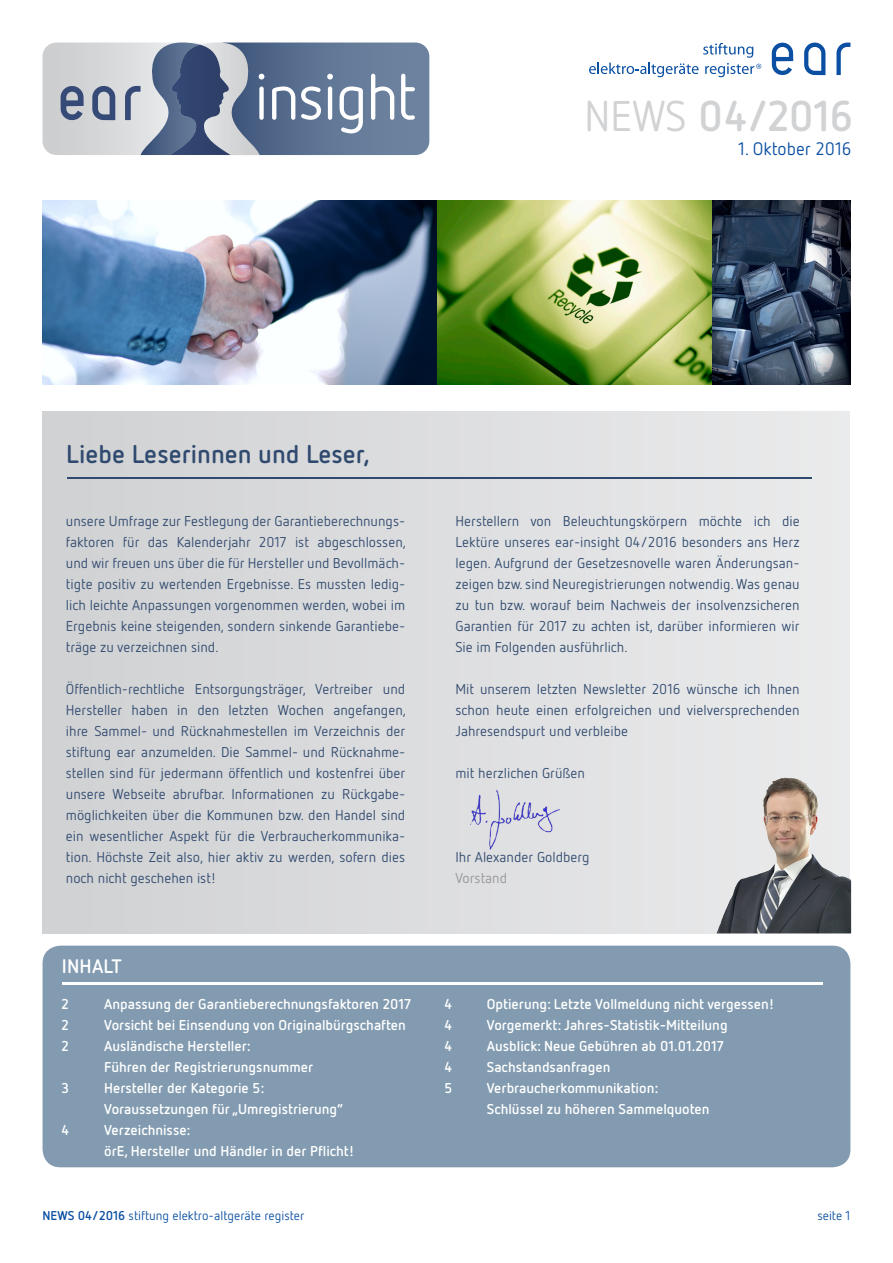
<style>
.page{position:relative;width:893px;height:1263px;background:#fff}
.page>*{position:absolute;margin:0;border:0;box-sizing:border-box;transform-origin:0 0}
.t1{font:700 42.9px "Netto OT";letter-spacing:-.02em;color:#d1d2d4}
.Headline{font:700 25.5px "Netto OT";color:#304a6f}
.Fließtext{font:700 19.5px "Netto OT";letter-spacing:.01em;color:#fff}
.t2{font:18px "Netto OT";color:#0a4fa2}
.Vorwort{font:14.25px/21px "Netto OT";color:#304a6f;text-align:justify}
.Fließtext-2{font:700 14.25px/21px "Netto OT";color:#fff}
.t3{font:12.75px "Netto OT";color:#0a4fa2}
.s1{font-weight:400}
.s2{color:#939598}
.s3{font-weight:700}
</style>
<div class="page">
<svg style="left:43px;top:43px;width:386px;height:112px;background:#8996ac"></svg>
<svg style="left:772px;top:43px;width:21px;height:32px"></svg>
<svg style="left:804px;top:43px;width:21px;height:32px"></svg>
<svg style="left:836px;top:43px;width:14px;height:32px"></svg>
<svg style="left:589px;top:43px;width:172px;height:34px"></svg>
<img style="left:43px;top:200px;width:807px;height:184px">
<div style="left:43px;top:411px;width:807px;height:522px;background:#dcdddf"></div>
<div style="left:43px;top:946px;width:807px;height:221px;background:#829bb0;border-radius:18px"></div>
<hr style="left:62px;top:982px;width:760px;height:2px;background:#fff">
<img style="left:717px;top:776px;width:134px;height:157px">
<img style="left:470px;top:789px;width:90px;height:61px">
<hr style="left:67px;top:477px;width:744px;height:2px;background:#304a6f">
<h1 class="t1" style="left:584px;top:89px;width:271px"><span class="s1">NEWS</span> 04/2016</h1>
<p class="t2" style="left:738px;top:137px;width:115px">1. Oktober 2016</p>
<p class="Headline" style="left:66px;top:438px;width:305px">Liebe Leserinnen und Leser,</p>
<p class="Vorwort" style="left:66px;top:510px;width:342px">unsere Umfrage zur Festlegung der Garantieberechnungs&shy;faktoren für das Kalenderjahr 2017 ist abgeschlossen, und wir freuen uns über die für Hersteller und Bevollmäch&shy;tigte positiv zu wertenden Ergebnisse. Es mussten ledig&shy;lich leichte Anpassungen vorgenommen werden, wobei im Ergebnis keine steigenden, sondern sinkende Garantiebe&shy;träge zu verzeichnen sind.</p>
<p class="Vorwort" style="left:66px;top:678px;width:342px">Öffentlich-rechtliche Entsorgungsträger, Vertreiber und Hersteller haben in den letzten Wochen angefangen, ihre Sammel- und Rücknahmestellen im Verzeichnis der stiftung ear anzumelden. Die Sammel- und Rücknahme&shy;stellen sind für jedermann öffentlich und kostenfrei über unsere Webseite abrufbar. Informationen zu Rückgabe&shy;möglichkeiten über die Kommunen bzw. den Handel sind ein wesentlicher Aspekt für die Verbraucherkommunika&shy;tion. Höchste Zeit also, hier aktiv zu werden, sofern dies noch nicht geschehen ist!</p>
<p class="Fließtext" style="left:62px;top:954px;width:62px">INHALT</p>
<p class="Fließtext-2" style="left:62px;top:993px;width:9px">2</p>
<p class="Fließtext-2" style="left:104px;top:993px;width:309px">Anpassung der Garantieberechnungsfaktoren 2017</p>
<p class="Fließtext-2" style="left:62px;top:1014px;width:9px">2</p>
<p class="Fließtext-2" style="left:104px;top:1014px;width:303px">Vorsicht bei Einsendung von Originalbürgschaften</p>
<p class="Fließtext-2" style="left:62px;top:1035px;width:9px">2</p>
<p class="Fließtext-2" style="left:104px;top:1035px;width:210px">Ausländische Hersteller:<br>Führen der Registrierungsnummer</p>
<p class="Fließtext-2" style="left:62px;top:1077px;width:9px">3</p>
<p class="Fließtext-2" style="left:104px;top:1077px;width:240px">Hersteller der Kategorie 5:<br>Voraussetzungen für „Umregistrierung“</p>
<p class="Fließtext-2" style="left:62px;top:1119px;width:9px">4</p>
<p class="Fließtext-2" style="left:104px;top:1119px;width:252px">Verzeichnisse:<br>örE, Hersteller und Händler in der Pflicht!</p>
<p class="Vorwort" style="left:455px;top:510px;width:346px">Herstellern von Beleuchtungskörpern möchte ich die Lektüre unseres ear-insight 04/2016 besonders ans Herz legen. Aufgrund der Gesetzesnovelle waren Änderungsan&shy;zeigen bzw. sind Neuregistrierungen notwendig. Was genau zu tun bzw. worauf beim Nachweis der insolvenzsicheren Garantien für 2017 zu achten ist, darüber informieren wir Sie im Folgenden ausführlich.</p>
<p class="Vorwort" style="left:455px;top:678px;width:346px">Mit unserem letzten Newsletter 2016 wünsche ich Ihnen schon heute einen erfolgreichen und vielversprechenden Jahresendspurt und verbleibe</p>
<p class="Vorwort" style="left:455px;top:762px;width:131px">mit herzlichen Grüßen</p>
<p class="Vorwort" style="left:455px;top:846px;width:136px">Ihr Alexander Goldberg<br><span class="s2">Vorstand</span></p>
<p class="Fließtext-2" style="left:444px;top:993px;width:9px">4</p>
<p class="Fließtext-2" style="left:487px;top:993px;width:289px">Optierung: Letzte Vollmeldung nicht vergessen!</p>
<p class="Fließtext-2" style="left:444px;top:1014px;width:9px">4</p>
<p class="Fließtext-2" style="left:487px;top:1014px;width:242px">Vorgemerkt: Jahres-Statistik-Mitteilung</p>
<p class="Fließtext-2" style="left:444px;top:1035px;width:9px">4</p>
<p class="Fließtext-2" style="left:487px;top:1035px;width:239px">Ausblick: Neue Gebühren ab 01.01.2017</p>
<p class="Fließtext-2" style="left:444px;top:1056px;width:9px">4</p>
<p class="Fließtext-2" style="left:487px;top:1056px;width:125px">Sachstandsanfragen</p>
<p class="Fließtext-2" style="left:444px;top:1077px;width:9px">5</p>
<p class="Fließtext-2" style="left:487px;top:1077px;width:173px">Verbraucherkommunikation:</p>
<p class="Fließtext-2" style="left:487px;top:1098px;width:224px">Schlüssel zu höheren Sammelquoten</p>
<p class="t3" style="left:43px;top:1208px;width:263px"><span class="s3">NEWS 04/2016</span> stiftung elektro-altgeräte register</p>
<p class="t3" style="left:817px;top:1208px;width:35px">seite 1</p>
</div>
